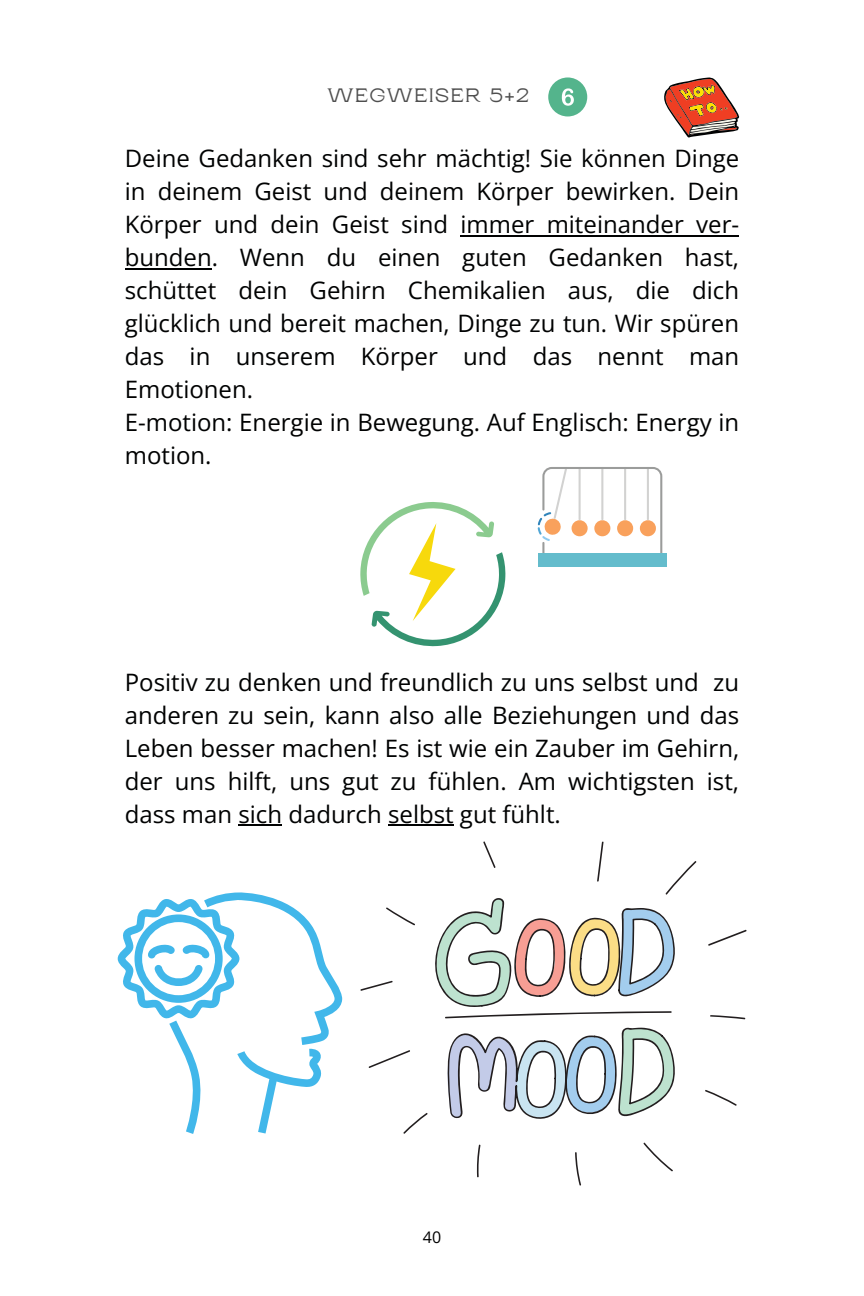
<style>
.page{position:relative;width:864px;height:1296px;background:#fff}
.page>*{position:absolute;margin:0;border:0;box-sizing:border-box;transform-origin:0 0}
.t1{font:24px/33px "Open Sans";color:#010202}
.t2{font:19.4px "Rasputin";letter-spacing:.08em;color:#4f4f4f}
.t3{font:16px "Open Sans";color:#000}
</style>
<div class="page">
<svg style="left:360px;top:502px;width:146px;height:145px"></svg>
<svg style="left:447px;top:1027px;width:228px;height:92px"></svg>
<svg style="left:386px;top:907px;width:29px;height:19px"></svg>
<svg style="left:360px;top:981px;width:33px;height:10px"></svg>
<svg style="left:368px;top:1050px;width:42px;height:18px"></svg>
<svg style="left:403px;top:1113px;width:25px;height:21px"></svg>
<svg style="left:477px;top:1144px;width:4px;height:34px"></svg>
<svg style="left:575px;top:1152px;width:6px;height:34px"></svg>
<svg style="left:643px;top:1142px;width:30px;height:30px"></svg>
<svg style="left:705px;top:1090px;width:32px;height:16px"></svg>
<svg style="left:710px;top:1015px;width:36px;height:4px"></svg>
<svg style="left:708px;top:930px;width:39px;height:16px"></svg>
<svg style="left:435px;top:841px;width:262px;height:177px"></svg>
<svg style="left:118px;top:892px;width:224px;height:242px"></svg>
<div style="left:538px;top:554px;width:129px;height:13px;background:#64bccc"></div>
<svg style="left:538px;top:467px;width:124px;height:87px"></svg>
<div style="left:548px;top:77px;width:39px;height:39px;background:#54b48c;border-radius:50%"></div>
<svg style="left:562px;top:88px;width:12px;height:18px"></svg>
<hr style="left:461px;top:235px;width:278px;height:1px;background:#010202">
<hr style="left:125px;top:268px;width:87px;height:1px;background:#010202">
<hr style="left:238px;top:824px;width:44px;height:2px;background:#010202">
<hr style="left:388px;top:824px;width:66px;height:2px;background:#010202">
<svg style="left:664px;top:78px;width:75px;height:60px"></svg>
<p class="t2" style="left:327px;top:85px;width:203px">WEGWEISER 5+2</p>
<p class="t1" style="left:125px;top:142px;width:616px">Deine Gedanken sind sehr mächtig! Sie können Dinge in deinem Geist und deinem Körper bewirken. Dein Körper und dein Geist sind immer miteinander ver&shy;bunden. Wenn du einen guten Gedanken hast, schüttet dein Gehirn Chemikalien aus, die dich glücklich und bereit machen, Dinge zu tun. Wir spüren das in unserem Körper und das nennt man Emotionen.<br>E-motion: Energie in Bewegung. Auf Englisch: Energy in motion.</p>
<p class="t1" style="left:125px;top:665px;width:616px;text-align:justify">Positiv zu denken und freundlich zu uns selbst und zu anderen zu sein, kann also alle Beziehungen und das Leben besser machen! Es ist wie ein Zauber im Gehirn, der uns hilft, uns gut zu fühlen. Am wichtigsten ist, dass man sich dadurch selbst gut fühlt.</p>
<p class="t3" style="left:423px;top:1227px;width:20px">40</p>
</div>
